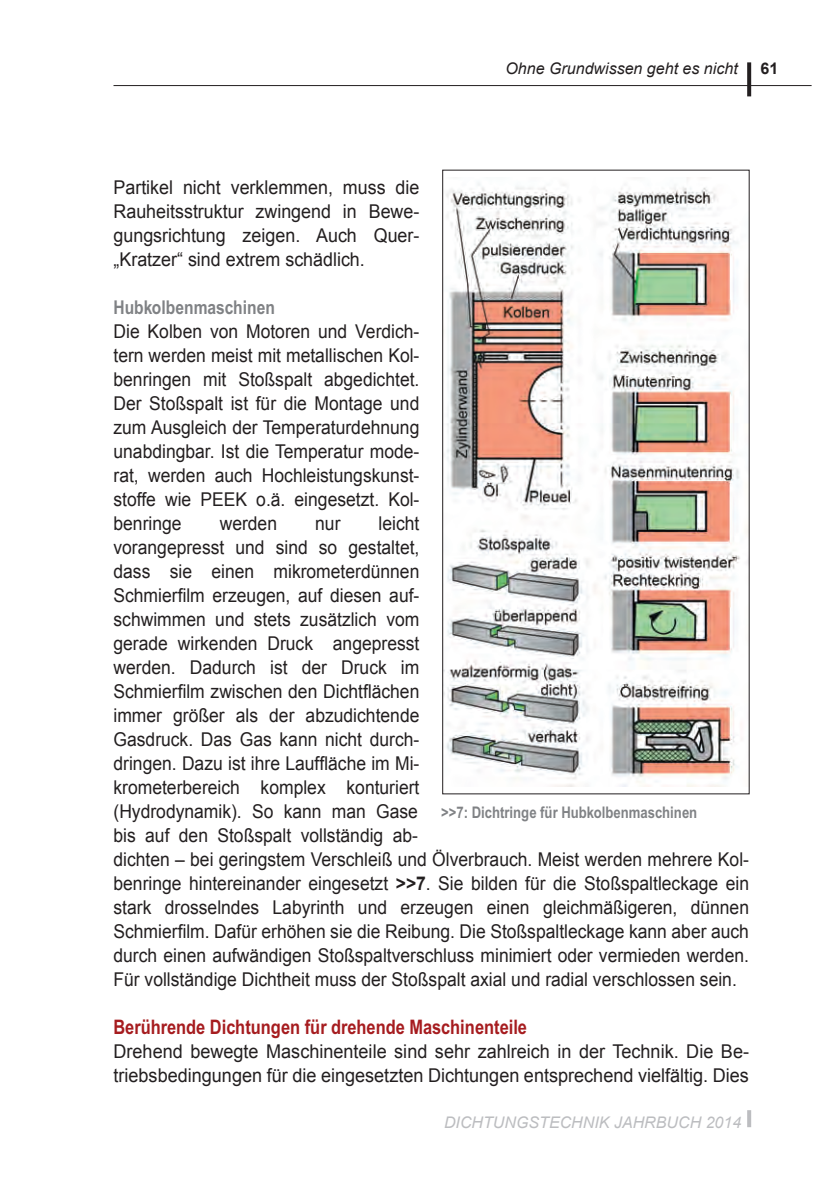
<style>
.page{position:relative;width:840px;height:1191px;background:#fff}
.page>*{position:absolute;margin:0;border:0;box-sizing:border-box;transform-origin:0 0}
.t1{font:700 20px "Arial Narrow MT Std";color:#a61c1f}
.t2{font:19px/24px "Arial";color:#231f20;text-align:justify;scale:.92 1}
.t3{font:19px/24px "Arial";color:#231f20;scale:.95 1}
.t4{font:19px/24px "Arial";color:#231f20;text-align:justify;scale:.94 1}
.t5{font:700 19px "Arial Narrow MT Std";color:#808285}
.t6{font:700 16px "Arial Narrow MT Std";color:#808285}
.t7{font:italic 16px "Arial";color:#bcbdc0}
.t8{font:italic 16px "Arial";color:#231f20}
.t9{font:700 16px "Arial";color:#231f20}
.s1{font-weight:700}
</style>
<div class="page">
<hr style="left:113px;top:85px;width:698px;height:1px;background:#231f20">
<svg style="left:746px;top:62px;width:4px;height:34px"></svg>
<svg style="left:747px;top:1110px;width:3px;height:17px"></svg>
<img style="left:444px;top:178px;width:303px;height:608px">
<p class="t8" style="left:505px;top:58px;width:234px">Ohne Grundwissen geht es nicht</p>
<p class="t9" style="left:760px;top:58px;width:19px">61</p>
<p class="t4" style="left:113px;top:176px;width:327px">Partikel nicht verklemmen, muss die Rauheitsstruktur zwingend in Bewe&shy;gungsrichtung zeigen. Auch Quer-„Kratzer“ sind extrem schädlich.</p>
<p class="t5" style="left:113px;top:296px;width:163px">Hubkolbenmaschinen</p>
<p class="t2" style="left:113px;top:320px;width:334px">Die Kolben von Motoren und Verdich&shy;tern werden meist mit metallischen Kol&shy;benringen mit Stoßspalt abgedichtet.<br>Der Stoßspalt ist für die Montage und zum Ausgleich der Temperaturdehnung unabdingbar. Ist die Temperatur mode&shy;rat, werden auch Hochleistungskunst&shy;stoffe wie PEEK o.ä. eingesetzt. Kol&shy;benringe</p>
<p class="t2" style="left:113px;top:512px;width:692px;text-align:left;text-indent:265px">leicht<br>vorangepresst und sind so gestaltet,<br>dass sie einen mikrometerdünnen<br>Schmierfilm erzeugen, auf diesen auf-<br>schwimmen und stets zusätzlich vom<br>gerade wirkenden Druck angepresst<br>werden. Dadurch ist der Druck im<br>Schmierfilm zwischen den Dichtflächen<br>immer größer als der abzudichtende<br>Gasdruck. Das Gas kann nicht durch-<br>dringen. Dazu ist ihre Lauffläche im Mi-<br>krometerbereich komplex konturiert<br>(Hydrodynamik). So kann man Gase<br>bis auf den Stoßspalt vollständig ab-<br>dichten – bei geringstem Verschleiß und Ölverbrauch. Meist werden mehrere Kol&shy;benringe hintereinander eingesetzt <span class="s1">&gt;&gt;7</span>. Sie bilden für die Stoßspaltleckage ein stark drosselndes Labyrinth und erzeugen einen gleichmäßigeren, dünnen Schmierfilm. Dafür erhöhen sie die Reibung. Die Stoßspaltleckage kann aber auch durch einen aufwändigen Stoßspaltverschluss minimiert oder vermieden werden.<br>Für vollständige Dichtheit muss der Stoßspalt axial und radial verschlossen sein.</p>
<p class="t1" style="left:113px;top:1015px;width:415px">Berührende Dichtungen für drehende Maschinenteile</p>
<p class="t3" style="left:113px;top:1040px;width:670px">Drehend bewegte Maschinenteile sind sehr zahlreich in der Technik. Die Be&shy;triebsbedingungen für die eingesetzten Dichtungen entsprechend vielfältig. Dies</p>
<p class="t2" style="left:219px;top:512px;width:64px">werden</p>
<p class="t2" style="left:315px;top:512px;width:29px">nur</p>
<p class="t6" style="left:441px;top:803px;width:257px">&gt;&gt;7: Dichtringe für Hubkolbenmaschinen</p>
<p class="t7" style="left:444px;top:1111px;width:298px">DICHTUNGSTECHNIK JAHRBUCH 2014</p>
</div>
